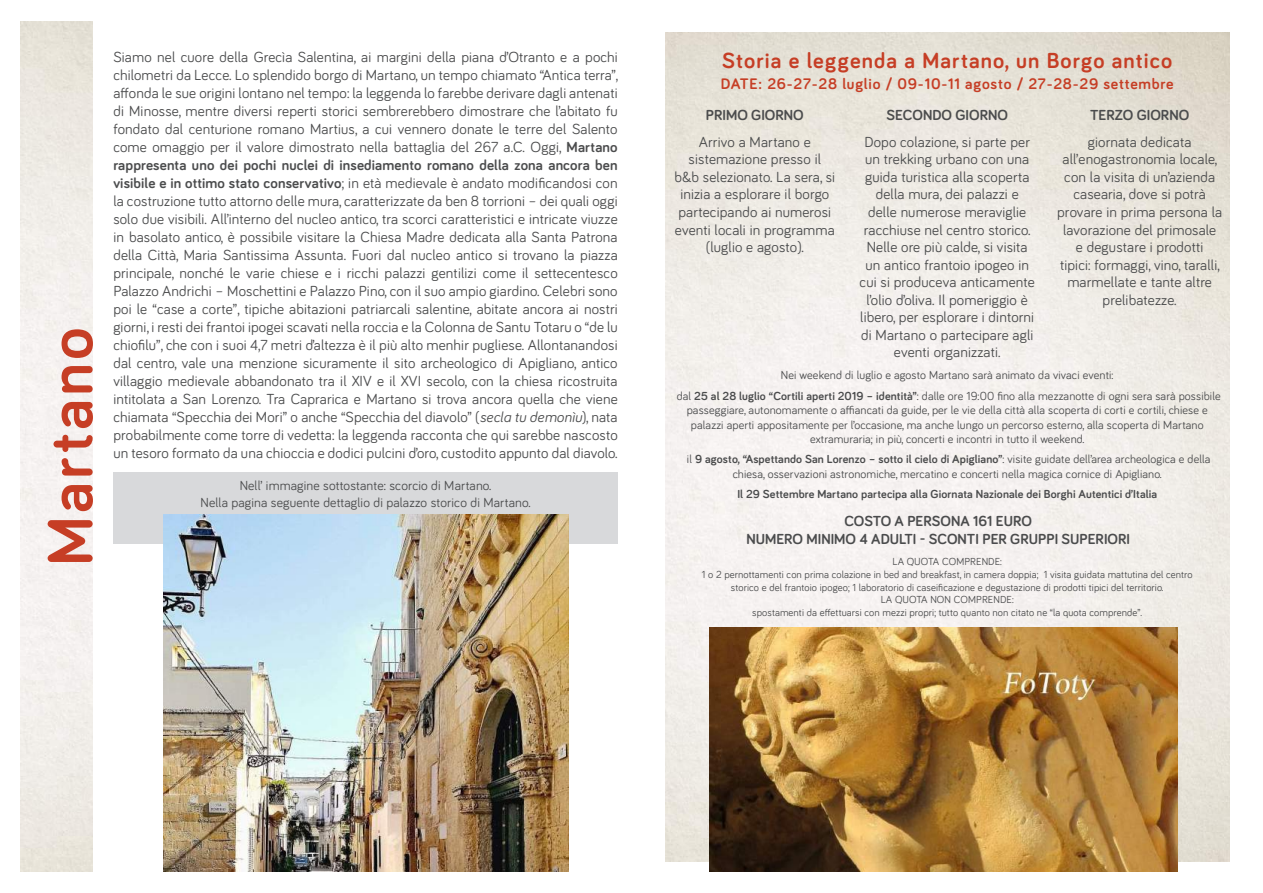
<style>
.page{position:relative;width:1263px;height:893px;background:#fff}
.page>*{position:absolute;margin:0;border:0;box-sizing:border-box;transform-origin:0 0}
.t1{font:700 65.4px "Bariol";letter-spacing:.05em;color:#c63e25}
.t2{font:700 22.5px "Bariol";letter-spacing:.05em;color:#c63e25}
.t3{font:700 15.75px "Bariol";letter-spacing:.05em;color:#c63e25}
.t4{font:15px/17.5px "Bariol";letter-spacing:.01em;color:#4b4c4d;text-align:center}
.t5{font:700 15px/18px "Bariol";color:#4b4c4d;text-align:center}
.t6{font:13.5px/16.2px "Bariol";letter-spacing:.01em;color:#4b4c4d;text-align:center}
.t7{font:12px/14.4px "Bariol";letter-spacing:.01em;color:#4b4c4d;text-align:center}
.t8{font:700 12px "Bariol";letter-spacing:.01em;color:#4b4c4d}
.t9{font:10.5px/12.6px "Bariol";letter-spacing:.01em;color:#4b4c4d;text-align:center}
.s1{font-weight:700}
.s2{font-style:italic}
</style>
<div class="page">
<img style="left:665px;top:33px;width:564px;height:828px">
<div style="left:113px;top:472px;width:505px;height:72px;background:#d8d9db"></div>
<img style="left:163px;top:515px;width:405px;height:357px">
<img style="left:710px;top:627px;width:467px;height:245px">
<h1 class="t1" style="left:25px;top:566px;width:240px;rotate:-90deg">Martano</h1>
<p class="t4" style="left:113px;top:47px;width:506px;line-height:18px;text-align:justify">Siamo nel cuore della Grecìa Salentina, ai margini della piana d’Otranto e a pochi chilometri da Lecce. Lo splendido borgo di Martano, un tempo chiamato “Antica terra”, affonda le sue origini lontano nel tempo: la leggenda lo farebbe derivare dagli antenati di Minosse, mentre diversi reperti storici sembrerebbero dimostrare che l’abitato fu fondato dal centurione romano Martius, a cui vennero donate le terre del Salento come omaggio per il valore dimostrato nella battaglia del 267 a.C. Oggi, <span class="s1">Martano rappresenta uno dei pochi nuclei di insediamento romano della zona ancora ben visibile e in ottimo stato conservativo</span>; in età medievale è andato modificandosi con la costruzione tutto attorno delle mura, caratterizzate da ben 8 torrioni – dei quali oggi solo due visibili. All’interno del nucleo antico, tra scorci caratteristici e intricate viuzze in basolato antico, è possibile visitare la Chiesa Madre dedicata alla Santa Patrona della Città, Maria Santissima Assunta. Fuori dal nucleo antico si trovano la piazza principale, nonché le varie chiese e i ricchi palazzi gentilizi come il settecentesco Palazzo Andrichi – Moschettini e Palazzo Pino, con il suo ampio giardino. Celebri sono poi le “case a corte”, tipiche abitazioni patriarcali salentine, abitate ancora ai nostri giorni, i resti dei frantoi ipogei scavati nella roccia e la Colonna de Santu Totaru o “de lu chiofilu”, che con i suoi 4,7 metri d’altezza è il più alto menhir pugliese. Allontanandosi dal centro, vale una menzione sicuramente il sito archeologico di Apigliano, antico villaggio medievale abbandonato tra il XIV e il XVI secolo, con la chiesa ricostruita intitolata a San Lorenzo. Tra Caprarica e Martano si trova ancora quella che viene chiamata “Specchia dei Mori” o anche “Specchia del diavolo” (<span class="s2">secla tu demonìu</span>), nata probabilmente come torre di vedetta: la leggenda racconta che qui sarebbe nascosto un tesoro formato da una chioccia e dodici pulcini d’oro, custodito appunto dal diavolo.</p>
<p class="t6" style="left:201px;top:477px;width:331px">Nell’ immagine sottostante: scorcio di Martano.<br>Nella pagina seguente dettaglio di palazzo storico di Martano.</p>
<h2 class="t2" style="left:722px;top:45px;width:452px">Storia e leggenda a Martano, un Borgo antico</h2>
<p class="t3" style="left:721px;top:73px;width:454px">DATE: 26-27-28 luglio / 09-10-11 agosto / 27-28-29 settembre</p>
<p class="t5" style="left:706px;top:106px;width:99px">PRIMO GIORNO</p>
<p class="t4" style="left:674px;top:132px;width:162px">Arrivo a Martano e sistemazione presso il b&amp;b selezionato. La sera, si inizia a esplorare il borgo partecipando ai numerosi eventi locali in programma (luglio e agosto).</p>
<p class="t5" style="left:886px;top:106px;width:123px">SECONDO GIORNO</p>
<p class="t4" style="left:860px;top:132px;width:177px">Dopo colazione, si parte per un trekking urbano con una guida turistica alla scoperta della mura, dei palazzi e delle numerose meraviglie racchiuse nel centro storico.<br>Nelle ore più calde, si visita un antico frantoio ipogeo in cui si produceva anticamente l’olio d’oliva. Il pomeriggio è libero, per esplorare i dintorni di Martano o partecipare agli eventi organizzati.</p>
<p class="t5" style="left:1090px;top:106px;width:101px">TERZO GIORNO</p>
<p class="t4" style="left:1057px;top:132px;width:166px">giornata dedicata all’enogastronomia locale, con la visita di un’azienda casearia, dove si potrà provare in prima persona la lavorazione del primosale<br>e degustare i prodotti<br>tipici: formaggi, vino, taralli, marmellate e tante altre prelibatezze.</p>
<p class="t7" style="left:677px;top:365px;width:545px;line-height:20.4px">Nei weekend di luglio e agosto Martano sarà animato da vivaci eventi:<br>dal <span class="s1">25 al 28 luglio “Cortili aperti 2019 – identità”</span>: dalle ore 19:00 fino alla mezzanotte di ogni sera sarà possibile</p>
<p class="t7" style="left:687px;top:402px;width:522px">passeggiare, autonomamente o affiancati da guide, per le vie della città alla scoperta di corti e cortili, chiese e palazzi aperti appositamente per l’occasione, ma anche lungo un percorso esterno, alla scoperta di Martano extramuraria; in più, concerti e incontri in tutto il weekend.</p>
<p class="t7" style="left:687px;top:452px;width:525px">il <span class="s1">9 agosto, “Aspettando San Lorenzo – sotto il cielo di Apigliano”</span>: visite guidate dell’area archeologica e della chiesa, osservazioni astronomiche, mercatino e concerti nella magica cornice di Apigliano.</p>
<p class="t8" style="left:737px;top:486px;width:421px">Il 29 Settembre Martano partecipa alla Giornata Nazionale dei Borghi Autentici d’Italia</p>
<p class="t5" style="left:746px;top:511px;width:385px">COSTO A PERSONA 161 EURO<br>NUMERO MINIMO 4 ADULTI - SCONTI PER GRUPPI SUPERIORI</p>
<p class="t9" style="left:702px;top:555px;width:492px">LA QUOTA COMPRENDE:<br>1 o 2 pernottamenti con prima colazione in bed and breakfast, in camera doppia; 1 visita guidata mattutina del centro storico e del frantoio ipogeo; 1 laboratorio di caseificazione e degustazione di prodotti tipici del territorio.<br>LA QUOTA NON COMPRENDE:<br>spostamenti da effettuarsi con mezzi propri; tutto quanto non citato ne “la quota comprende”.</p>
</div>
